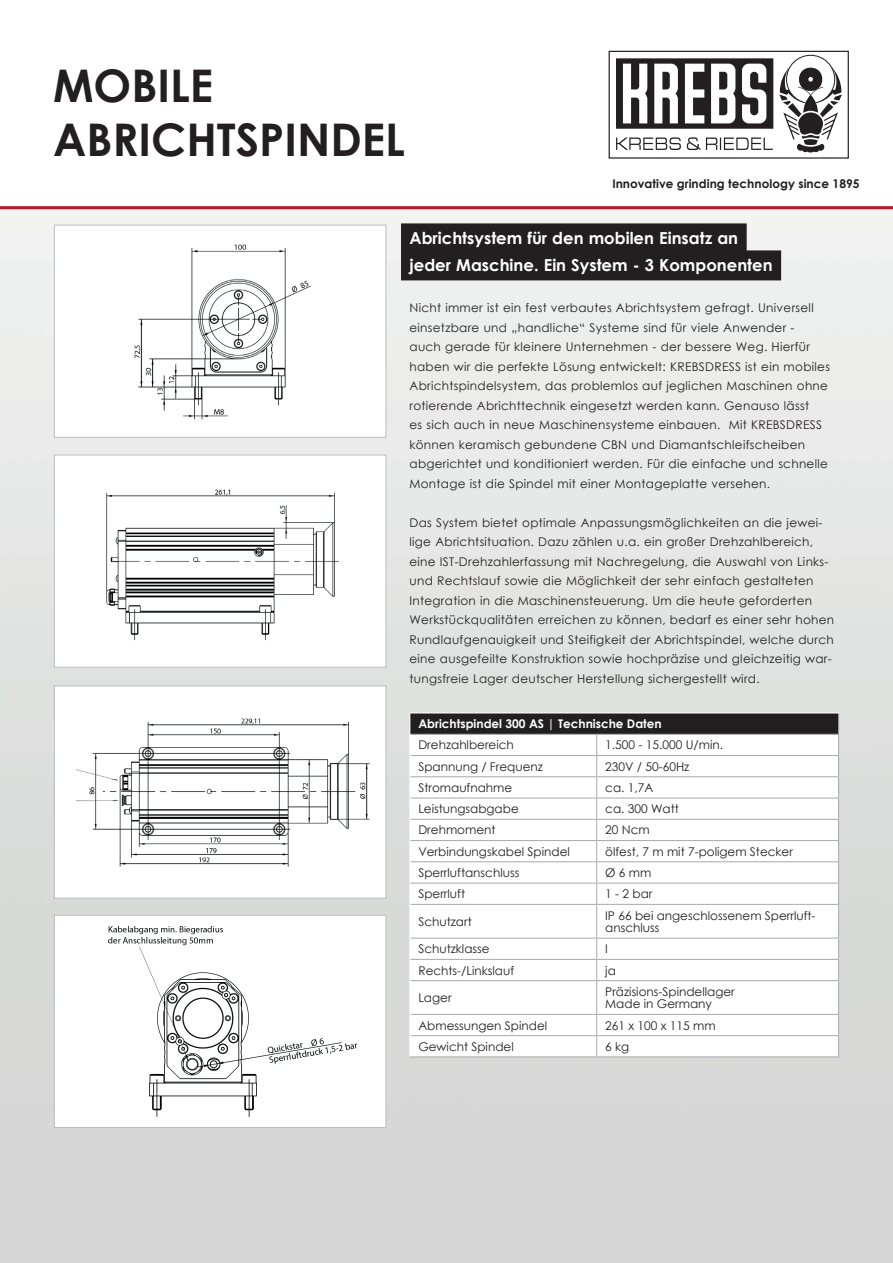
<style>
.page{position:relative;width:893px;height:1263px;background:#fff}
.page>*{position:absolute;margin:0;border:0;box-sizing:border-box;transform-origin:0 0}
.t1{font:700 45px/54px "Century Gothic";color:#231f20}
.t2{font:700 16.5px/27px "Century Gothic";color:#fff}
.t3{font:12px/19.5px "Century Gothic";letter-spacing:.025em;color:#231f20}
.t4{font:12px/12px "Century Gothic";color:#231f20}
.t5{font:700 12px "Century Gothic";color:#231f20}
.t6{font:700 12px "Century Gothic";color:#fff}
</style>
<div class="page">
<div style="left:54px;top:915px;width:332px;height:213px;background:#fff;border:1px solid #bcbdc0"></div>
<div style="left:54px;top:686px;width:332px;height:212px;background:#fff;border:1px solid #bcbdc0"></div>
<div style="left:54px;top:455px;width:332px;height:212px;background:#fff;border:1px solid #bcbdc0"></div>
<div style="left:54px;top:225px;width:332px;height:213px;background:#fff;border:1px solid #bcbdc0"></div>
<img style="left:134px;top:244px;width:177px;height:176px">
<img style="left:106px;top:489px;width:233px;height:152px">
<img style="left:108px;top:926px;width:249px;height:191px">
<div style="left:609px;top:51px;width:240px;height:107px;border:1px solid #231f20"></div>
<svg style="left:779px;top:55px;width:63px;height:98px"></svg>
<svg style="left:616px;top:137px;width:157px;height:13px"></svg>
<svg style="left:616px;top:58px;width:157px;height:71px"></svg>
<hr style="left:0;top:206px;width:893px;height:3px;background:#b41725">
<img style="left:77px;top:718px;width:293px;height:149px">
<div style="left:401px;top:223px;width:346px;height:30px;background:#231f20"></div>
<div style="left:401px;top:250px;width:380px;height:30px;background:#231f20"></div>
<div style="left:410px;top:713px;width:429px;height:21px;background:#231f20"></div>
<svg style="left:410px;top:735px;width:428px;height:321px"></svg>
<hr style="left:410px;top:734px;width:187px;height:1px;background:#a8a9ad">
<hr style="left:597px;top:734px;width:242px;height:1px;background:#a8a9ad">
<hr style="left:410px;top:755px;width:187px;height:1px;background:#a8a9ad">
<hr style="left:597px;top:755px;width:242px;height:1px;background:#a8a9ad">
<hr style="left:410px;top:776px;width:187px;height:1px;background:#a8a9ad">
<hr style="left:597px;top:776px;width:242px;height:1px;background:#a8a9ad">
<hr style="left:410px;top:798px;width:187px;height:1px;background:#a8a9ad">
<hr style="left:597px;top:798px;width:242px;height:1px;background:#a8a9ad">
<hr style="left:410px;top:819px;width:187px;height:1px;background:#a8a9ad">
<hr style="left:597px;top:819px;width:242px;height:1px;background:#a8a9ad">
<hr style="left:410px;top:840px;width:187px;height:1px;background:#a8a9ad">
<hr style="left:597px;top:840px;width:242px;height:1px;background:#a8a9ad">
<hr style="left:410px;top:861px;width:187px;height:1px;background:#a8a9ad">
<hr style="left:597px;top:861px;width:242px;height:1px;background:#a8a9ad">
<hr style="left:410px;top:883px;width:187px;height:1px;background:#a8a9ad">
<hr style="left:597px;top:883px;width:242px;height:1px;background:#a8a9ad">
<svg style="left:596px;top:735px;width:1px;height:169px"></svg>
<svg style="left:838px;top:714px;width:1px;height:190px"></svg>
<hr style="left:410px;top:904px;width:187px;height:1px;background:#a8a9ad">
<hr style="left:597px;top:904px;width:242px;height:1px;background:#a8a9ad">
<hr style="left:596px;top:905px;width:1px;height:33px;background:#a8a9ad">
<hr style="left:838px;top:905px;width:1px;height:33px;background:#a8a9ad">
<hr style="left:410px;top:938px;width:187px;height:1px;background:#a8a9ad">
<hr style="left:597px;top:938px;width:242px;height:1px;background:#a8a9ad">
<hr style="left:410px;top:959px;width:187px;height:1px;background:#a8a9ad">
<hr style="left:597px;top:959px;width:242px;height:1px;background:#a8a9ad">
<svg style="left:596px;top:938px;width:1px;height:42px"></svg>
<svg style="left:838px;top:938px;width:1px;height:42px"></svg>
<hr style="left:410px;top:980px;width:187px;height:1px;background:#a8a9ad">
<hr style="left:597px;top:980px;width:242px;height:1px;background:#a8a9ad">
<hr style="left:596px;top:981px;width:1px;height:33px;background:#a8a9ad">
<hr style="left:838px;top:981px;width:1px;height:33px;background:#a8a9ad">
<hr style="left:410px;top:1014px;width:187px;height:1px;background:#a8a9ad">
<hr style="left:597px;top:1014px;width:242px;height:1px;background:#a8a9ad">
<hr style="left:410px;top:1035px;width:187px;height:1px;background:#a8a9ad">
<hr style="left:597px;top:1035px;width:242px;height:1px;background:#a8a9ad">
<svg style="left:596px;top:1015px;width:1px;height:41px"></svg>
<svg style="left:838px;top:1015px;width:1px;height:41px"></svg>
<hr style="left:597px;top:1056px;width:242px;height:1px;background:#a8a9ad">
<hr style="left:409px;top:1056px;width:188px;height:1px;background:#a8a9ad">
<hr style="left:409px;top:713px;width:188px;height:1px;background:#fff">
<hr style="left:597px;top:713px;width:242px;height:1px;background:#fff">
<svg style="left:409px;top:713px;width:1px;height:191px"></svg>
<svg style="left:409px;top:938px;width:1px;height:43px"></svg>
<svg style="left:409px;top:1014px;width:1px;height:42px"></svg>
<h1 class="t1" style="left:53px;top:56px;width:353px">MOBILE<br>ABRICHTSPINDEL</h1>
<p class="t5" style="left:612px;top:174px;width:249px">Innovative grinding technology since 1895</p>
<h2 class="t2" style="left:409px;top:224px;width:365px">Abrichtsystem für den mobilen Einsatz an jeder Maschine. Ein System - 3 Komponenten</h2>
<p class="t3" style="left:409px;top:298px;width:422px">Nicht immer ist ein fest verbautes Abrichtsystem gefragt. Universell einsetzbare und „handliche“ Systeme sind für viele Anwender -<br>auch gerade für kleinere Unternehmen - der bessere Weg. Hierfür haben wir die perfekte Lösung entwickelt: KREBSDRESS ist ein mobiles Abrichtspindelsystem, das problemlos auf jeglichen Maschinen ohne rotierende Abrichttechnik eingesetzt werden kann. Genauso lässt<br>es sich auch in neue Maschinensysteme einbauen. Mit KREBSDRESS können keramisch gebundene CBN und Diamantschleifscheiben abgerichtet und konditioniert werden. Für die einfache und schnelle Montage ist die Spindel mit einer Montageplatte versehen.</p>
<p class="t3" style="left:409px;top:512px;width:426px">Das System bietet optimale Anpassungsmöglichkeiten an die jewei&shy;lige Abrichtsituation. Dazu zählen u.a. ein großer Drehzahlbereich, eine IST-Drehzahlerfassung mit Nachregelung, die Auswahl von Links&shy;und Rechtslauf sowie die Möglichkeit der sehr einfach gestalteten Integration in die Maschinensteuerung. Um die heute geforderten Werkstückqualitäten erreichen zu können, bedarf es einer sehr hohen Rundlaufgenauigkeit und Steifigkeit der Abrichtspindel, welche durch eine ausgefeilte Konstruktion sowie hochpräzise und gleichzeitig war&shy;tungsfreie Lager deutscher Herstellung sichergestellt wird.</p>
<p class="t6" style="left:418px;top:715px;width:245px">Abrichtspindel 300 AS | Technische Daten</p>
<p class="t4" style="left:418px;top:739px;width:97px">Drehzahlbereich</p>
<p class="t4" style="left:605px;top:739px;width:119px">1.500 - 15.000 U/min.</p>
<p class="t4" style="left:418px;top:760px;width:126px">Spannung / Frequenz</p>
<p class="t4" style="left:605px;top:760px;width:86px">230V / 50-60Hz</p>
<p class="t4" style="left:418px;top:781px;width:95px">Stromaufnahme</p>
<p class="t3" style="left:605px;top:778px;width:50px">ca. 1,7A</p>
<p class="t4" style="left:418px;top:803px;width:102px">Leistungsabgabe</p>
<p class="t4" style="left:605px;top:803px;width:75px">ca. 300 Watt</p>
<p class="t4" style="left:418px;top:824px;width:79px">Drehmoment</p>
<p class="t3" style="left:605px;top:820px;width:46px">20 Ncm</p>
<p class="t4" style="left:418px;top:845px;width:153px">Verbindungskabel Spindel</p>
<p class="t4" style="left:605px;top:845px;width:189px">ölfest, 7 m mit 7-poligem Stecker</p>
<p class="t4" style="left:418px;top:866px;width:102px">Sperrluftanschluss</p>
<p class="t3" style="left:605px;top:863px;width:48px">Ø 6 mm</p>
<p class="t4" style="left:418px;top:888px;width:48px">Sperrluft</p>
<p class="t3" style="left:605px;top:884px;width:49px">1 - 2 bar</p>
<p class="t4" style="left:418px;top:915px;width:55px">Schutzart</p>
<p class="t4" style="left:605px;top:909px;width:212px">IP 66 bei angeschlossenem Sperrluft&shy;anschluss</p>
<p class="t4" style="left:418px;top:943px;width:73px">Schutzklasse</p>
<p class="t3" style="left:605px;top:939px;width:4px">I</p>
<p class="t4" style="left:418px;top:964px;width:97px">Rechts-/Linkslauf</p>
<p class="t3" style="left:605px;top:960px;width:12px">ja</p>
<p class="t3" style="left:418px;top:988px;width:35px">Lager</p>
<p class="t4" style="left:605px;top:985px;width:131px">Präzisions-Spindellager<br>Made in Germany</p>
<p class="t4" style="left:418px;top:1019px;width:130px">Abmessungen Spindel</p>
<p class="t4" style="left:605px;top:1019px;width:112px">261 x 100 x 115 mm</p>
<p class="t4" style="left:418px;top:1040px;width:97px">Gewicht Spindel</p>
<p class="t3" style="left:605px;top:1036px;width:26px">6 kg</p>
</div>
